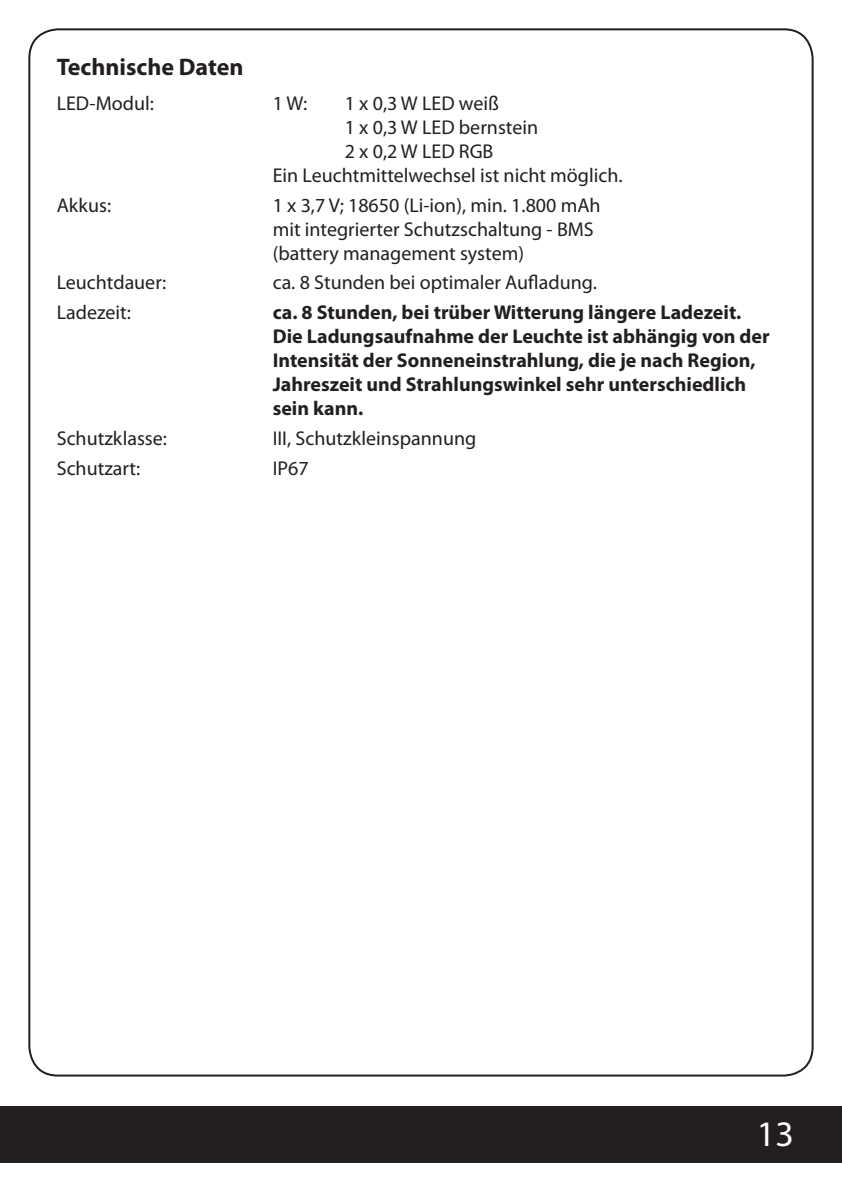
<style>
.page{position:relative;width:842px;height:1191px;background:#fff}
.page>*{position:absolute;margin:0;border:0;box-sizing:border-box;transform-origin:0 0}
.t1{font:36px "Myriad Pro";color:#fff}
.t2{font:700 24px "Myriad Pro";color:#231f20}
.t3{font:20px/24px "Myriad Pro";color:#231f20}
.t4{font:700 20px/24px "Myriad Pro";color:#231f20}
</style>
<div class="page">
<div style="left:0;top:1106px;width:842px;height:56px;background:#231f20"></div>
<p class="t2" style="left:57px;top:53px;width:188px">Technische Daten</p>
<p class="t3" style="left:57px;top:92px;width:99px">LED-Modul:</p>
<p class="t3" style="left:273px;top:92px;width:36px">1 W:</p>
<p class="t3" style="left:345px;top:92px;width:156px">1 x 0,3 W LED weiß</p>
<p class="t3" style="left:345px;top:116px;width:195px">1 x 0,3 W LED bernstein</p>
<p class="t3" style="left:345px;top:140px;width:150px">2 x 0,2 W LED RGB</p>
<p class="t3" style="left:273px;top:164px;width:351px">Ein Leuchtmittelwechsel ist nicht möglich.</p>
<p class="t3" style="left:57px;top:193px;width:56px">Akkus:</p>
<p class="t3" style="left:273px;top:193px;width:329px">1 x 3,7 V; 18650 (Li-ion), min. 1.800 mAh mit integrierter Schutzschaltung - BMS (battery management system)</p>
<p class="t3" style="left:57px;top:271px;width:111px">Leuchtdauer:</p>
<p class="t3" style="left:273px;top:271px;width:326px">ca. 8 Stunden bei optimaler Aufladung.</p>
<p class="t3" style="left:57px;top:301px;width:76px">Ladezeit:</p>
<p class="t4" style="left:273px;top:301px;width:498px">ca. 8 Stunden, bei trüber Witterung längere Ladezeit.<br>Die Ladungsaufnahme der Leuchte ist abhängig von der Intensität der Sonneneinstrahlung, die je nach Region, Jahreszeit und Strahlungswinkel sehr unterschiedlich sein kann.</p>
<p class="t3" style="left:57px;top:426px;width:112px">Schutzklasse:</p>
<p class="t3" style="left:273px;top:426px;width:205px">III, Schutzkleinspannung</p>
<p class="t3" style="left:57px;top:456px;width:85px">Schutzart:</p>
<p class="t3" style="left:273px;top:456px;width:37px">IP67</p>
<h1 class="t1" style="left:757px;top:1113px;width:38px">13</h1>
</div>
